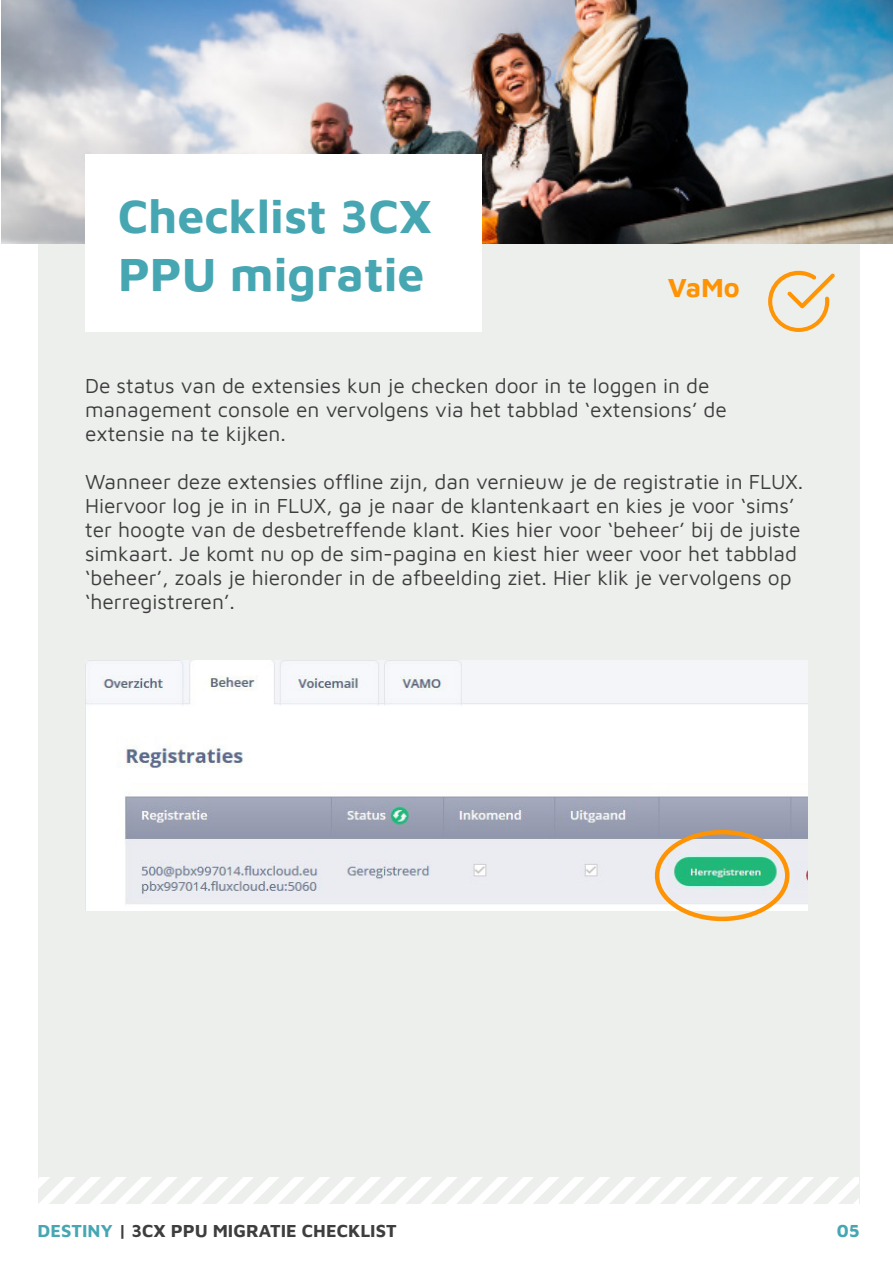
<style>
.page{position:relative;width:893px;height:1263px;background:#fff}
.page>*{position:absolute;margin:0;border:0;box-sizing:border-box;transform-origin:0 0}
.Titel_whitepaper{font:700 48px/57.6px "Maven Pro";color:#46a7b3}
.Groene_koppen{font:700 27px "Maven Pro";color:#fe9304}
.Platte_tekst{font:21px/24px "Maven Pro";color:#3e3e3e}
.Inleidingen{font:700 18px "Maven Pro";color:#3e3e3e}
.Inleidingen-2{font:700 18px "Maven Pro";color:#46a7b3}
.s1{color:#46a7b3}
</style>
<div class="page">
<div style="left:38px;top:98px;width:822px;height:1093px;background:#edefed"></div>
<img style="left:2px;top:0;width:891px;height:243px">
<div style="left:85px;top:155px;width:397px;height:177px;background:#fff"></div>
<svg style="left:38px;top:1178px;width:821px;height:25px"></svg>
<img style="left:85px;top:660px;width:723px;height:251px">
<div style="left:655px;top:830px;width:134px;height:91px;border:4px solid #fe9304;border-radius:50%"></div>
<svg style="left:768px;top:271px;width:67px;height:61px"></svg>
<p class="Titel_whitepaper" style="left:118px;top:185px;width:315px">Checklist 3CX<br>PPU migratie</p>
<p class="Groene_koppen" style="left:668px;top:269px;width:74px">VaMo</p>
<p class="Platte_tekst" style="left:85px;top:372px;width:643px">De status van de extensies kun je checken door in te loggen in de management console en vervolgens via het tabblad ‘extensions’ de extensie na te kijken.</p>
<p class="Platte_tekst" style="left:85px;top:468px;width:720px">Wanneer deze extensies offline zijn, dan vernieuw je de registratie in FLUX.<br>Hiervoor log je in in FLUX, ga je naar de klantenkaart en kies je voor ‘sims’ ter hoogte van de desbetreffende klant. Kies hier voor ‘beheer’ bij de juiste simkaart. Je komt nu op de sim-pagina en kiest hier weer voor het tabblad ‘beheer’, zoals je hieronder in de afbeelding ziet. Hier klik je vervolgens op ‘herregistreren’.</p>
<p class="Inleidingen" style="left:38px;top:1218px;width:361px"><span class="s1">DESTINY</span> | 3CX PPU MIGRATIE CHECKLIST</p>
<p class="Inleidingen-2" style="left:837px;top:1218px;width:24px">05</p>
</div>
